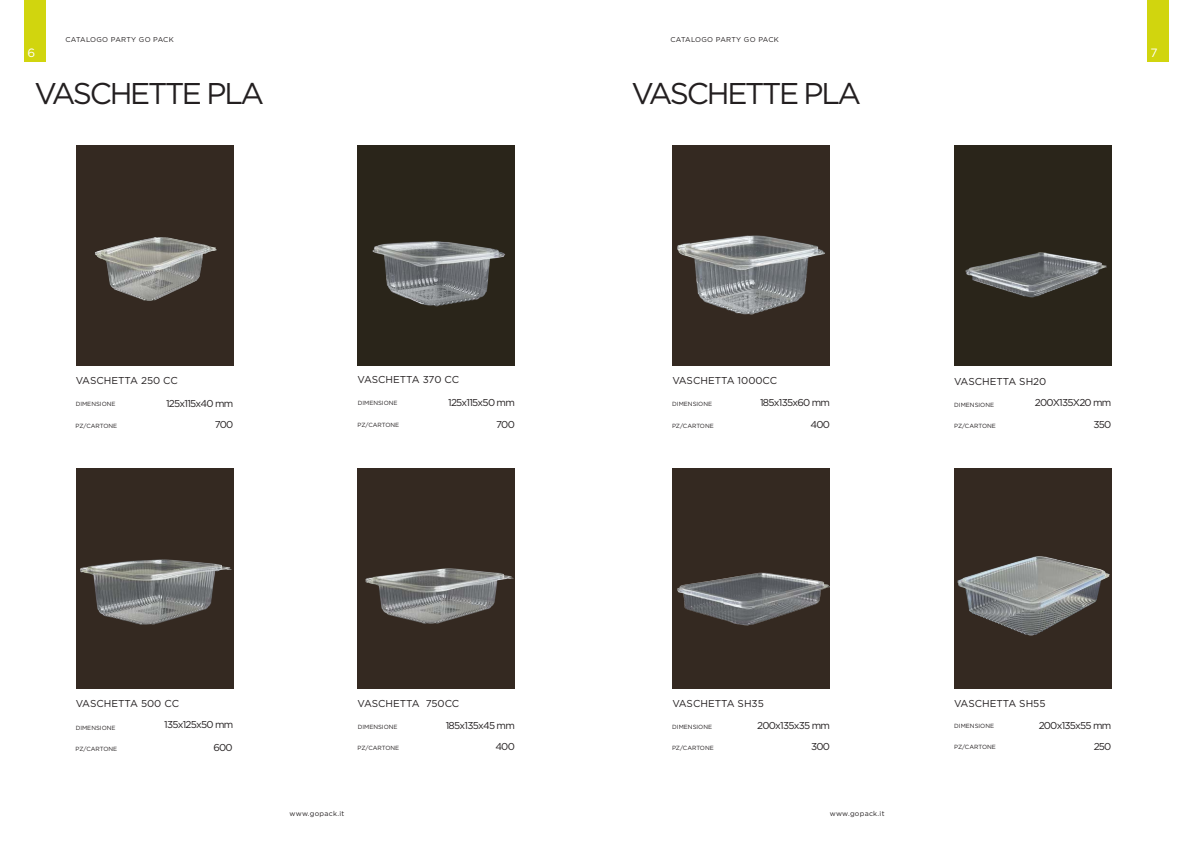
<style>
.page{position:relative;width:1191px;height:842px;background:#fff}
.page>*{position:absolute;margin:0;border:0;box-sizing:border-box;transform-origin:0 0}
.t1{font:30px "Gotham";letter-spacing:-.075em;color:#231f20}
.t2{font:12px "Gotham";color:#fff}
.t3{font:10px "Gotham";letter-spacing:-.075em;color:#231f20}
.t4{font:10px "Gotham";color:#231f20}
.t5{font:10px "Gotham";letter-spacing:-.015em;color:#231f20}
.t6{font:7px "Gotham";letter-spacing:.04em;color:#231f20}
.t7{font:6px "Gotham";color:#231f20}
</style>
<div class="page">
<div style="left:24px;top:0;width:22px;height:62px;background:#d1d50e"></div>
<div style="left:1147px;top:0;width:21px;height:62px;background:#d1d50e"></div>
<div style="left:76px;top:468px;width:157px;height:220px;background:#342921"></div>
<img style="left:80px;top:559px;width:152px;height:66px">
<img style="left:357px;top:468px;width:158px;height:217px">
<div style="left:76px;top:145px;width:157px;height:220px;background:#342921"></div>
<img style="left:95px;top:237px;width:122px;height:64px">
<div style="left:357px;top:145px;width:158px;height:220px;background:#2a251a"></div>
<img style="left:372px;top:241px;width:133px;height:66px">
<div style="left:672px;top:468px;width:158px;height:220px;background:#342921"></div>
<img style="left:677px;top:572px;width:153px;height:54px">
<div style="left:954px;top:468px;width:157px;height:220px;background:#342921"></div>
<img style="left:957px;top:556px;width:153px;height:80px">
<div style="left:672px;top:145px;width:158px;height:220px;background:#342921"></div>
<img style="left:677px;top:235px;width:148px;height:80px">
<div style="left:954px;top:145px;width:157px;height:220px;background:#2a251a"></div>
<img style="left:965px;top:252px;width:142px;height:46px">
<p class="t6" style="left:65px;top:35px;width:110px">CATALOGO PARTY GO PACK</p>
<p class="t6" style="left:670px;top:35px;width:110px">CATALOGO PARTY GO PACK</p>
<h2 class="t2" style="left:27px;top:45px;width:9px">6</h2>
<h2 class="t2" style="left:1150px;top:45px;width:9px">7</h2>
<p class="t1" style="left:34px;top:74px;width:231px">VASCHETTE PLA</p>
<p class="t1" style="left:631px;top:74px;width:231px">VASCHETTE PLA</p>
<p class="t4" style="left:76px;top:374px;width:104px">VASCHETTA 250 CC</p>
<p class="t7" style="left:76px;top:400px;width:41px">DIMENSIONE</p>
<p class="t7" style="left:75px;top:422px;width:43px">PZ/CARTONE</p>
<p class="t3" style="left:166px;top:397px;width:69px">125x115x40 mm</p>
<p class="t3" style="left:215px;top:418px;width:20px">700</p>
<p class="t5" style="left:357px;top:373px;width:103px">VASCHETTA 370 CC</p>
<p class="t7" style="left:358px;top:399px;width:41px">DIMENSIONE</p>
<p class="t7" style="left:357px;top:421px;width:43px">PZ/CARTONE</p>
<p class="t3" style="left:448px;top:396px;width:68px">125x115x50 mm</p>
<p class="t3" style="left:496px;top:418px;width:20px">700</p>
<p class="t4" style="left:672px;top:374px;width:106px">VASCHETTA 1000CC</p>
<p class="t7" style="left:672px;top:400px;width:41px">DIMENSIONE</p>
<p class="t7" style="left:672px;top:422px;width:43px">PZ/CARTONE</p>
<p class="t3" style="left:760px;top:396px;width:71px">185x135x60 mm</p>
<p class="t3" style="left:810px;top:418px;width:21px">400</p>
<p class="t4" style="left:954px;top:375px;width:94px">VASCHETTA SH20</p>
<p class="t7" style="left:954px;top:400px;width:41px">DIMENSIONE</p>
<p class="t7" style="left:954px;top:422px;width:43px">PZ/CARTONE</p>
<p class="t3" style="left:1034px;top:396px;width:78px">200X135X20 mm</p>
<p class="t3" style="left:1093px;top:418px;width:19px">350</p>
<p class="t4" style="left:76px;top:697px;width:105px">VASCHETTA 500 CC</p>
<p class="t7" style="left:76px;top:724px;width:41px">DIMENSIONE</p>
<p class="t7" style="left:75px;top:745px;width:43px">PZ/CARTONE</p>
<p class="t3" style="left:164px;top:718px;width:71px">135x125x50 mm</p>
<p class="t3" style="left:213px;top:741px;width:21px">600</p>
<p class="t4" style="left:357px;top:697px;width:103px">VASCHETTA 750CC</p>
<p class="t7" style="left:358px;top:723px;width:41px">DIMENSIONE</p>
<p class="t7" style="left:357px;top:744px;width:43px">PZ/CARTONE</p>
<p class="t3" style="left:446px;top:719px;width:71px">185x135x45 mm</p>
<p class="t3" style="left:495px;top:740px;width:21px">400</p>
<p class="t4" style="left:672px;top:697px;width:93px">VASCHETTA SH35</p>
<p class="t7" style="left:672px;top:723px;width:41px">DIMENSIONE</p>
<p class="t7" style="left:672px;top:744px;width:43px">PZ/CARTONE</p>
<p class="t3" style="left:757px;top:719px;width:74px">200x135x35 mm</p>
<p class="t3" style="left:811px;top:740px;width:20px">300</p>
<p class="t6" style="left:290px;top:809px;width:56px">www.gopack.it</p>
<p class="t6" style="left:830px;top:809px;width:56px">www.gopack.it</p>
<p class="t4" style="left:954px;top:697px;width:93px">VASCHETTA SH55</p>
<p class="t7" style="left:954px;top:722px;width:41px">DIMENSIONE</p>
<p class="t7" style="left:954px;top:743px;width:43px">PZ/CARTONE</p>
<p class="t3" style="left:1038px;top:719px;width:74px">200x135x55 mm</p>
<p class="t3" style="left:1093px;top:740px;width:19px">250</p>
</div>
